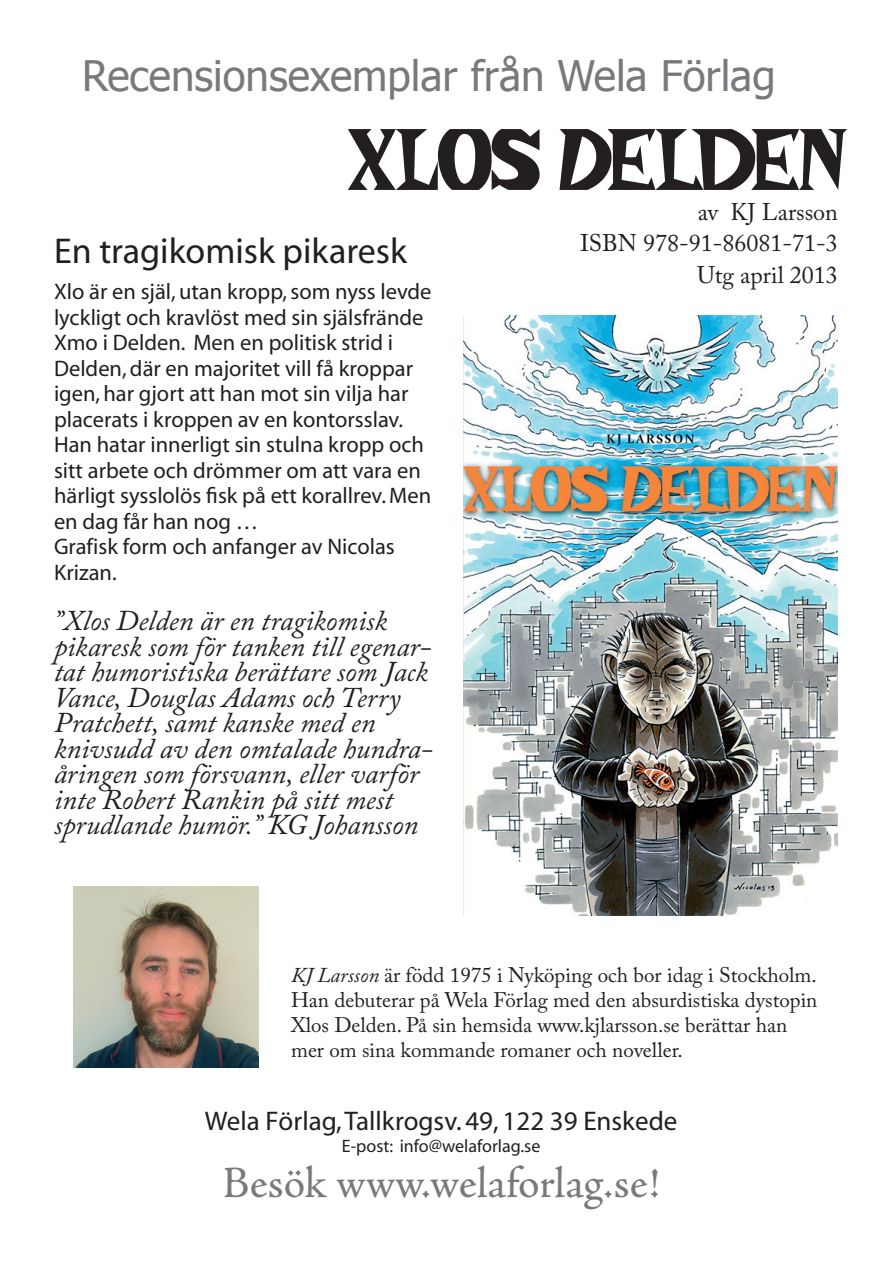
<style>
.page{position:relative;width:893px;height:1263px;background:#fff}
.page>*{position:absolute;margin:0;border:0;box-sizing:border-box;transform-origin:0 0}
.t1{font:45px "Adobe Jenson Pro";color:#78797c}
.t2{font:42px "Tahoma";color:#78797c}
.t3{font:36px "Myriad";color:#231f20}
.t4{font:italic 28.5px/25.5px "Adobe Caslon Pro";color:#231f20}
.t5{font:27px "Myriad";color:#231f20}
.t6{font:24px/31.5px "Adobe Caslon Pro";color:#231f20;text-align:right}
.t7{font:22.5px/25.5px "Myriad";color:#231f20}
.t8{font:21px/25.2px "Adobe Caslon Pro";color:#231f20}
.t9{font:18px "Myriad";color:#231f20}
.s1{font-style:italic}
</style>
<div class="page">
<img style="left:74px;top:887px;width:184px;height:180px">
<img style="left:463px;top:315px;width:374px;height:600px">
<img style="left:348px;top:129px;width:499px;height:61px">
<h2 class="t2" style="left:82px;top:48px;width:695px">Recensionsexemplar från Wela Förlag</h2>
<h3 class="t3" style="left:54px;top:233px;width:355px">En tragikomisk pikaresk</h3>
<p class="t7" style="left:54px;top:280px;width:379px">Xlo är en själ, utan kropp, som nyss levde lyckligt och kravlöst med sin själsfrände Xmo i Delden. Men en politisk strid i Delden, där en majoritet vill få kroppar igen, har gjort att han mot sin vilja har placerats i kroppen av en kontorsslav.<br>Han hatar innerligt sin stulna kropp och sitt arbete och drömmer om att vara en härligt sysslolös fisk på ett korallrev. Men en dag får han nog …<br>Grafisk form och anfanger av Nicolas Krizan.</p>
<p class="t4" style="left:54px;top:608px;width:380px">”Xlos Delden är en tragikomisk pikaresk som för tanken till egenar&shy;tat humoristiska berättare som Jack<br>Vance, Douglas Adams och Terry<br>Pratchett, samt kanske med en knivsudd av den omtalade hundra&shy;åringen som försvann, eller varför inte Robert Rankin på sitt mest sprudlande humör.” KG Johansson</p>
<p class="t6" style="left:580px;top:196px;width:259px">av KJ Larsson<br>ISBN 978-91-86081-71-3<br>Utg april 2013</p>
<p class="t8" style="left:291px;top:962px;width:528px"><span class="s1">KJ Larsson</span> är född 1975 i Nyköping och bor idag i Stockholm.<br>Han debuterar på Wela Förlag med den absurdistiska dystopin Xlos Delden. På sin hemsida www.kjlarsson.se berättar han mer om sina kommande romaner och noveller.</p>
<p class="t5" style="left:205px;top:1107px;width:474px">Wela Förlag, Tallkrogsv. 49, 122 39 Enskede</p>
<p class="t9" style="left:342px;top:1137px;width:200px">E-post: info@welaforlag.se</p>
<h1 class="t1" style="left:223px;top:1158px;width:438px">Besök www.welaforlag.se!</h1>
</div>
